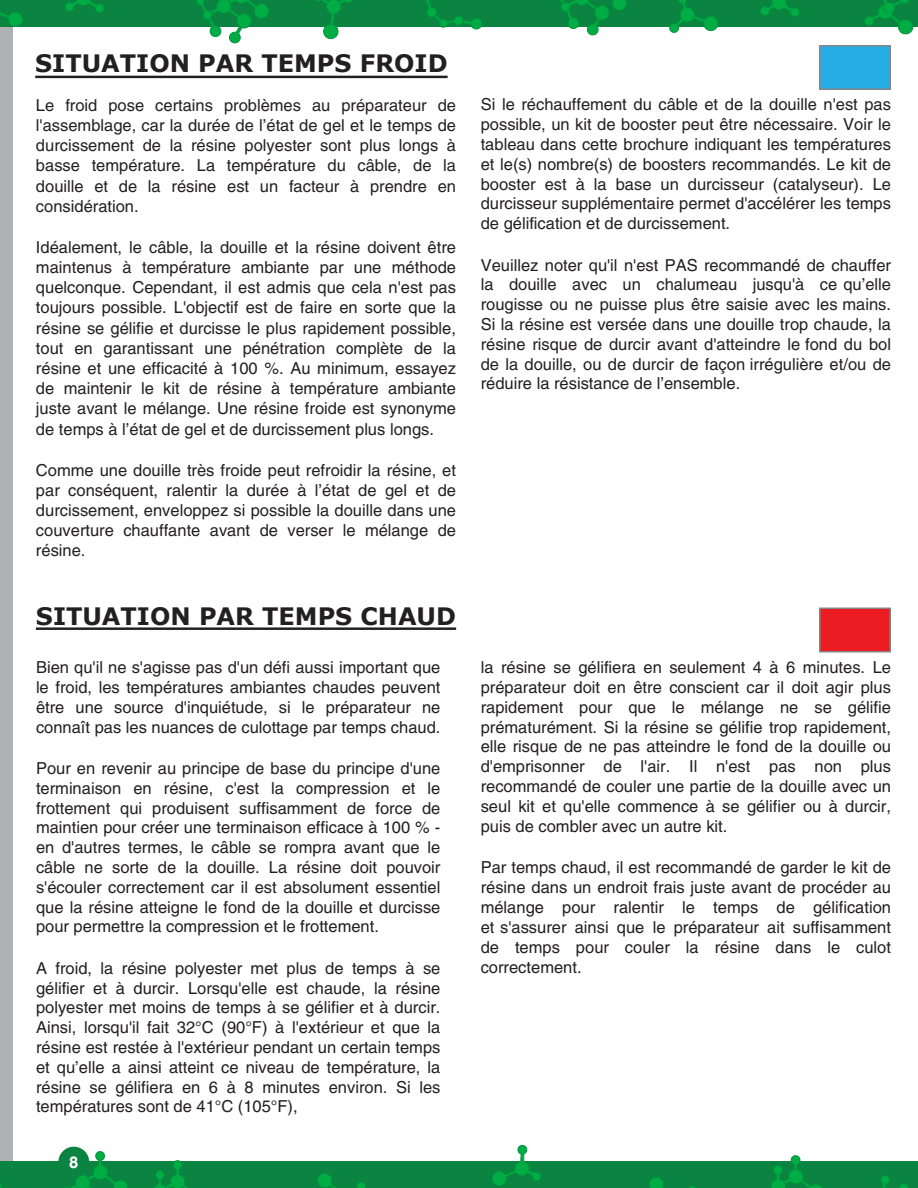
<style>
.page{position:relative;width:918px;height:1188px;background:#fff}
.page>*{position:absolute;margin:0;border:0;box-sizing:border-box;transform-origin:0 0}
.t1{font:700 24px "Verdana";color:#231f20}
.t2{font:16.5px/19.8px "Helvetica LT Std";color:#231f20;text-align:justify}
.t3{font:700 16.5px "Helvetica LT";color:#fff}
</style>
<div class="page">
<div style="left:0;top:0;width:14px;height:1188px;background:#afb1b3"></div>
<div style="left:0;top:1161px;width:918px;height:27px;background:#0b8341"></div>
<div style="left:0;top:0;width:918px;height:27px;background:#0b8341"></div>
<svg style="left:315px;top:0;width:37px;height:39px"></svg>
<svg style="left:864px;top:0;width:50px;height:35px"></svg>
<svg style="left:424px;top:0;width:58px;height:30px"></svg>
<svg style="left:560px;top:0;width:67px;height:36px"></svg>
<svg style="left:669px;top:0;width:49px;height:33px"></svg>
<svg style="left:760px;top:0;width:40px;height:17px"></svg>
<svg style="left:196px;top:0;width:73px;height:44px"></svg>
<svg style="left:0;top:12px;width:23px;height:18px"></svg>
<svg style="left:65px;top:0;width:39px;height:13px"></svg>
<svg style="left:492px;top:1145px;width:49px;height:41px"></svg>
<svg style="left:880px;top:1175px;width:28px;height:13px"></svg>
<svg style="left:317px;top:1173px;width:49px;height:15px"></svg>
<svg style="left:771px;top:1155px;width:51px;height:33px"></svg>
<svg style="left:649px;top:1177px;width:48px;height:11px"></svg>
<svg style="left:154px;top:1160px;width:35px;height:28px"></svg>
<svg style="left:61px;top:1151px;width:67px;height:37px"></svg>
<div style="left:58px;top:1147px;width:31px;height:31px;background:#0b8341;border-radius:50%"></div>
<div style="left:819px;top:45px;width:72px;height:45px;background:#27ade3;border:2px solid #858688"></div>
<div style="left:819px;top:608px;width:72px;height:44px;background:#eb1c22;border:2px solid #858688"></div>
<hr style="left:35px;top:76px;width:413px;height:2px;background:#231f20">
<hr style="left:36px;top:628px;width:420px;height:2px;background:#231f20">
<p class="t1" style="left:35px;top:47px;width:414px">SITUATION PAR TEMPS FROID</p>
<p class="t2" style="left:36px;top:95px;width:422px;line-height:20.2px">Le froid pose certains problèmes au préparateur de l'assemblage, car la durée de l’état de gel et le temps de durcissement de la résine polyester sont plus longs à basse température. La température du câble, de la douille et de la résine est un facteur à prendre en considération.</p>
<p class="t2" style="left:36px;top:237px;width:422px;line-height:20.2px">Idéalement, le câble, la douille et la résine doivent être maintenus à température ambiante par une méthode quelconque. Cependant, il est admis que cela n'est pas toujours possible. L'objectif est de faire en sorte que la résine se gélifie et durcisse le plus rapidement possible, tout en garantissant une pénétration complète de la résine et une efficacité à 100 %. Au minimum, essayez de maintenir le kit de résine à température ambiante juste avant le mélange. Une résine froide est synonyme de temps à l’état de gel et de durcissement plus longs.</p>
<p class="t2" style="left:36px;top:460px;width:422px;line-height:20.2px">Comme une douille très froide peut refroidir la résine, et par conséquent, ralentir la durée à l’état de gel et de durcissement, enveloppez si possible la douille dans une couverture chauffante avant de verser le mélange de résine.</p>
<p class="t1" style="left:36px;top:599px;width:422px">SITUATION PAR TEMPS CHAUD</p>
<p class="t2" style="left:36px;top:657px;width:406px">Bien qu'il ne s'agisse pas d'un défi aussi important que le froid, les températures ambiantes chaudes peuvent être une source d'inquiétude, si le préparateur ne connaît pas les nuances de culottage par temps chaud.</p>
<p class="t2" style="left:36px;top:758px;width:406px">Pour en revenir au principe de base du principe d'une terminaison en résine, c'est la compression et le frottement qui produisent suffisamment de force de maintien pour créer une terminaison efficace à 100 % - en d'autres termes, le câble se rompra avant que le câble ne sorte de la douille. La résine doit pouvoir s'écouler correctement car il est absolument essentiel que la résine atteigne le fond de la douille et durcisse pour permettre la compression et le frottement.</p>
<p class="t2" style="left:36px;top:958px;width:406px">A froid, la résine polyester met plus de temps à se gélifier et à durcir. Lorsqu'elle est chaude, la résine polyester met moins de temps à se gélifier et à durcir.<br>Ainsi, lorsqu'il fait 32°C (90°F) à l'extérieur et que la résine est restée à l'extérieur pendant un certain temps et qu’elle a ainsi atteint ce niveau de température, la résine se gélifiera en 6 à 8 minutes environ. Si les températures sont de 41°C (105°F),</p>
<p class="t3" style="left:69px;top:1152px;width:11px">8</p>
<p class="t2" style="left:481px;top:95px;width:412px">Si le réchauffement du câble et de la douille n'est pas possible, un kit de booster peut être nécessaire. Voir le tableau dans cette brochure indiquant les températures et le(s) nombre(s) de boosters recommandés. Le kit de booster est à la base un durcisseur (catalyseur). Le durcisseur supplémentaire permet d'accélérer les temps de gélification et de durcissement.</p>
<p class="t2" style="left:481px;top:255px;width:412px">Veuillez noter qu'il n'est PAS recommandé de chauffer la douille avec un chalumeau jusqu'à ce qu’elle rougisse ou ne puisse plus être saisie avec les mains.<br>Si la résine est versée dans une douille trop chaude, la résine risque de durcir avant d'atteindre le fond du bol de la douille, ou de durcir de façon irrégulière et/ou de réduire la résistance de l’ensemble.</p>
<p class="t2" style="left:481px;top:657px;width:412px">la résine se gélifiera en seulement 4 à 6 minutes. Le préparateur doit en être conscient car il doit agir plus rapidement pour que le mélange ne se gélifie prématurément. Si la résine se gélifie trop rapidement, elle risque de ne pas atteindre le fond de la douille ou d'emprisonner de l'air. Il n'est pas non plus recommandé de couler une partie de la douille avec un seul kit et qu'elle commence à se gélifier ou à durcir, puis de combler avec un autre kit.</p>
<p class="t2" style="left:481px;top:857px;width:412px">Par temps chaud, il est recommandé de garder le kit de résine dans un endroit frais juste avant de procéder au mélange pour ralentir le temps de gélification et s'assurer ainsi que le préparateur ait suffisamment de temps pour couler la résine dans le culot correctement.</p>
</div>
